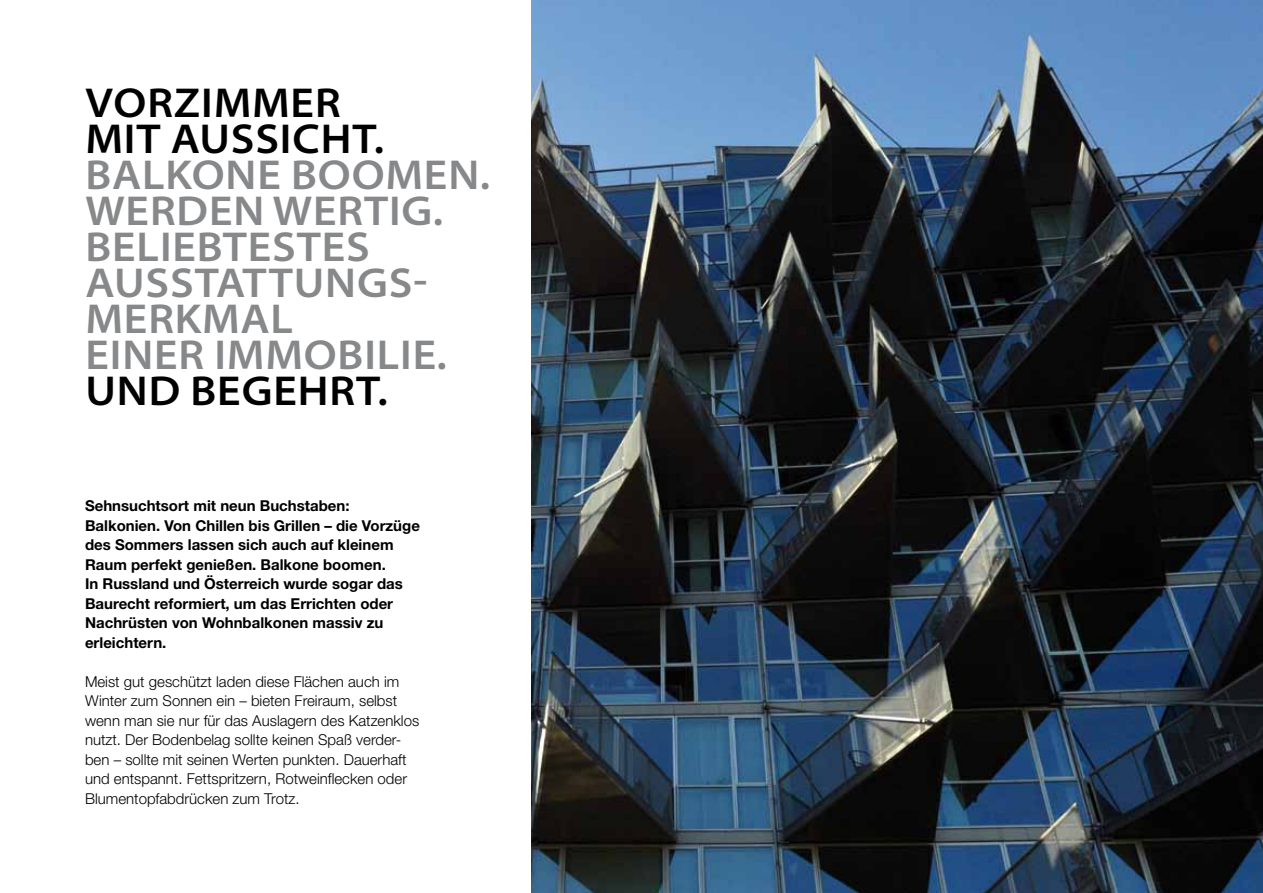
<style>
.page{position:relative;width:1263px;height:893px;background:#fff}
.page>*{position:absolute;margin:0;border:0;box-sizing:border-box;transform-origin:0 0}
.t1{font:600 semi-expanded 42px/36px "Myriad Pro";letter-spacing:.02em;color:#87888a}
.t2{font:600 semi-expanded 42px/36px "Myriad Pro";letter-spacing:.02em;color:#000}
.t3{font:300 15px/19.5px "Helvetica Neue LT Std";color:#000}
.t4{font:700 15px/19.5px "Helvetica Neue LT Std";color:#000}
</style>
<div class="page">
<img style="left:531px;top:0;width:732px;height:893px">
<h1 class="t2" style="left:85px;top:85px;width:300px">VORZIMMER<br>MIT AUSSICHT.</h1>
<h1 class="t1" style="left:85px;top:157px;width:406px">BALKONE BOOMEN.<br>WERDEN WERTIG.<br>BELIEBTESTES<br>AUSStATTUNGS-<br>MERKMAL<br>EINER IMMOBILIE.</h1>
<h1 class="t2" style="left:85px;top:373px;width:304px">UND BEGEHRT.</h1>
<p class="t4" style="left:85px;top:496px;width:336px">Sehnsuchtsort mit neun Buchstaben:<br>Balkonien. Von Chillen bis Grillen – die Vorzüge des Sommers lassen sich auch auf kleinem Raum perfekt genießen. Balkone boomen.<br>In Russland und Österreich wurde sogar das Baurecht reformiert, um das Errichten oder Nachrüsten von Wohnbalkonen massiv zu erleichtern.</p>
<p class="t3" style="left:85px;top:671px;width:336px">Meist gut geschützt laden diese Flächen auch im Winter zum Sonnen ein – bieten Freiraum, selbst wenn man sie nur für das Auslagern des Katzenklos nutzt. Der Bodenbelag sollte keinen Spaß verder&shy;ben – sollte mit seinen Werten punkten. Dauerhaft und entspannt. Fettspritzern, Rotweinflecken oder Blumentopfabdrücken zum Trotz.</p>
</div>
